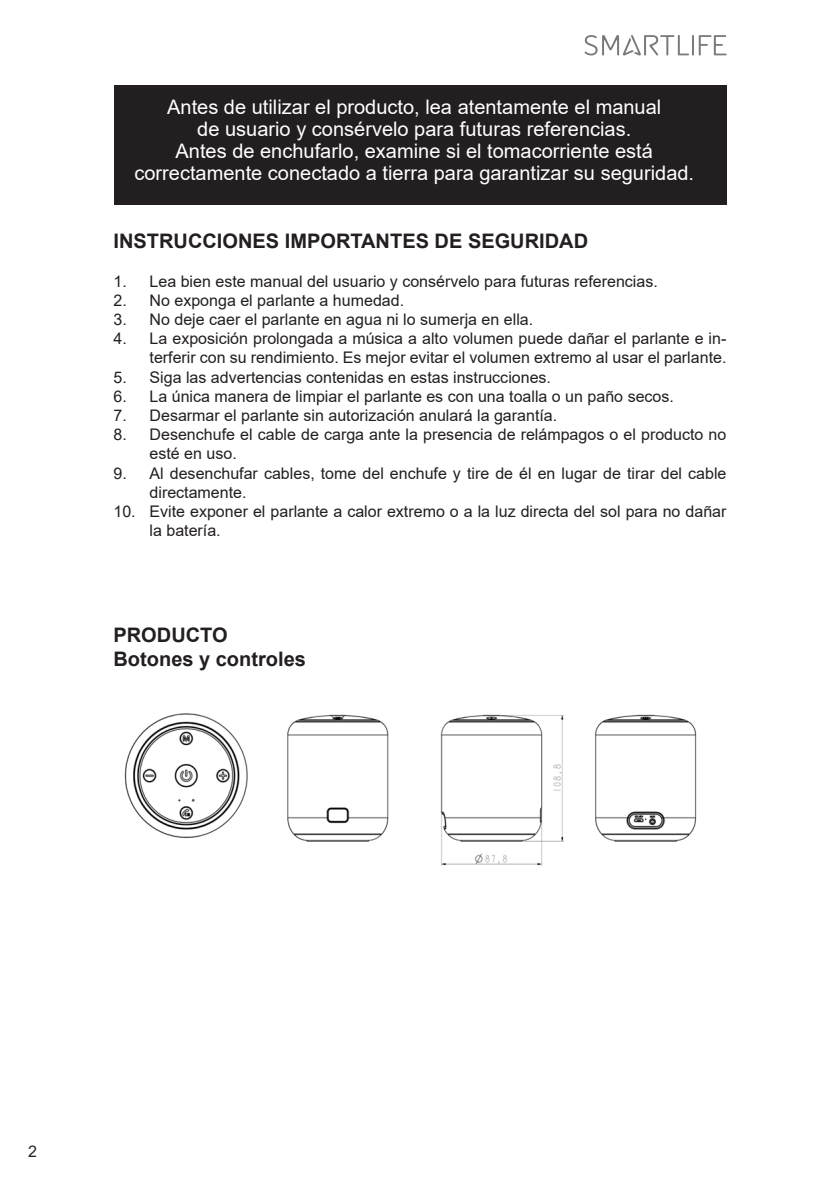
<style>
.page{position:relative;width:840px;height:1191px;background:#fff}
.page>*{position:absolute;margin:0;border:0;box-sizing:border-box;transform-origin:0 0}
.t1{font:20px/22px "Arial";color:#fff;text-align:center}
.t2{font:700 20px/24px "Arial";color:#231f20}
.t3{font:16px/19.2px "Arial";color:#231f20}
.t4{font:16px "Arial";color:#282526}
</style>
<div class="page">
<hr style="left:691px;top:35px;width:2px;height:20px;background:#231f20">
<svg style="left:698px;top:35px;width:28px;height:20px"></svg>
<svg style="left:584px;top:35px;width:104px;height:21px"></svg>
<div style="left:113px;top:85px;width:613px;height:119px;background:#231f20"></div>
<img style="left:124px;top:713px;width:573px;height:153px">
<p class="t1" style="left:134px;top:96px;width:561px">Antes de utilizar el producto, lea atentamente el manual<br>de usuario y consérvelo para futuras referencias.<br>Antes de enchufarlo, examine si el tomacorriente está correctamente conectado a tierra para garantizar su seguridad.</p>
<p class="t2" style="left:113px;top:229px;width:476px">INSTRUCCIONES IMPORTANTES DE SEGURIDAD</p>
<p class="t3" style="left:113px;top:271px;width:545px">1. Lea bien este manual del usuario y consérvelo para futuras referencias.</p>
<p class="t3" style="left:113px;top:290px;width:292px">2. No exponga el parlante a humedad.</p>
<p class="t3" style="left:113px;top:310px;width:421px">3. No deje caer el parlante en agua ni lo sumerja en ella.</p>
<p class="t3" style="left:113px;top:329px;width:614px;text-align:right">4. La exposición prolongada a música a alto volumen puede dañar el parlante e in&shy;terferir con su rendimiento. Es mejor evitar el volumen extremo al usar el parlante.</p>
<p class="t3" style="left:113px;top:367px;width:439px">5. Siga las advertencias contenidas en estas instrucciones.</p>
<p class="t3" style="left:113px;top:386px;width:561px">6. La única manera de limpiar el parlante es con una toalla o un paño secos.</p>
<p class="t3" style="left:113px;top:406px;width:445px">7. Desarmar el parlante sin autorización anulará la garantía.</p>
<p class="t3" style="left:149px;top:425px;width:578px;text-indent:-36px">8. Desenchufe el cable de carga ante la presencia de relámpagos o el producto no esté en uso.</p>
<p class="t3" style="left:149px;top:463px;width:578px;text-indent:-36px">9. Al desenchufar cables, tome del enchufe y tire de él en lugar de tirar del cable directamente.</p>
<p class="t3" style="left:149px;top:502px;width:578px;text-indent:-36px">10. Evite exponer el parlante a calor extremo o a la luz directa del sol para no dañar la batería.</p>
<p class="t2" style="left:113px;top:623px;width:194px">PRODUCTO<br>Botones y controles</p>
<p class="t4" style="left:28px;top:1140px;width:10px">2</p>
</div>
